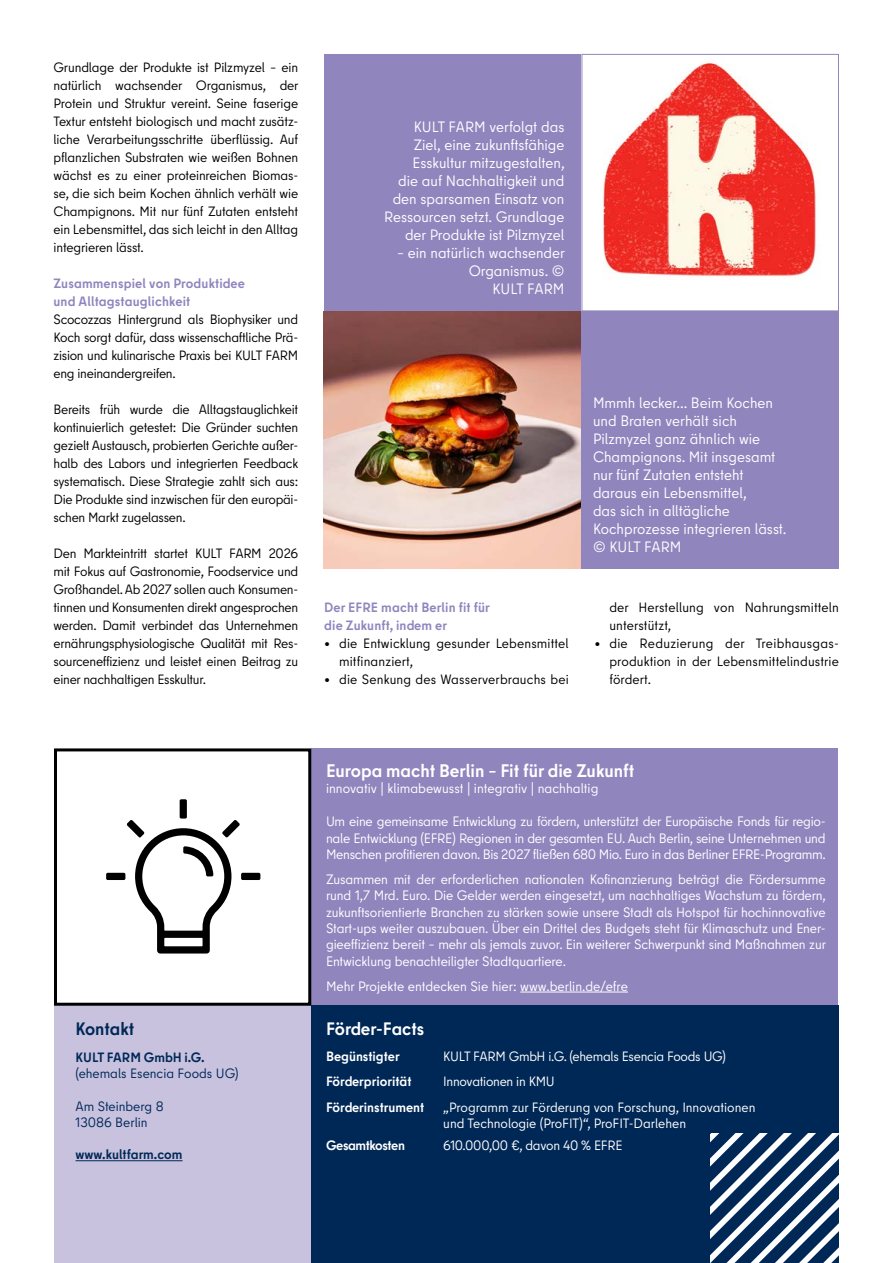
<style>
.page{position:relative;width:893px;height:1263px;background:#fff}
.page>*{position:absolute;margin:0;border:0;box-sizing:border-box;transform-origin:0 0}
.t1{font:700 18.15px "Berlin Type";color:#fff}
.t2{font:700 18px "Berlin Type";letter-spacing:-.005em;color:#fff}
.t3{font:700 18px "Berlin Type";color:#002856}
.t4{font:15px/18px "Berlin Type";color:#fff;text-align:right}
.t5{font:13.65px/16.4px "Berlin Type";letter-spacing:-.01em;color:#fff;text-align:justify}
.t6{font:13.5px/18px "Berlin Type";letter-spacing:-.01em;color:#000;text-align:justify}
.t7{font:13.5px/16.2px "Berlin Type";letter-spacing:-.015em;color:#fff}
.t8{font:13.5px/18px "Berlin Type";letter-spacing:.01em;color:#000}
.t9{font:700 13.5px/18px "Berlin Type";letter-spacing:.01em;color:#9185be}
.t10{font:13.5px/16.2px "Berlin Type";color:#002856}
.t11{font:700 13.5px "Berlin Type";color:#fff}
.t12{font:700 13.5px "Berlin Type";color:#002856}
.t13{font:700 13.5px "Berlin Type";letter-spacing:-.03em;color:#fff}
</style>
<div class="page">
<div style="left:54px;top:1006px;width:257px;height:257px;background:#c8c2df"></div>
<div style="left:311px;top:748px;width:527px;height:258px;background:#9185be"></div>
<hr style="left:520px;top:992px;width:108px;height:1px;background:#fff">
<div style="left:324px;top:54px;width:258px;height:257px;background:#9185be"></div>
<img style="left:603px;top:61px;width:213px;height:217px">
<div style="left:582px;top:54px;width:257px;height:257px;border:1px solid #9185be"></div>
<img style="left:324px;top:311px;width:257px;height:257px">
<div style="left:582px;top:311px;width:257px;height:257px;background:#9185be"></div>
<div style="left:311px;top:1006px;width:528px;height:257px;background:#002856"></div>
<hr style="left:76px;top:1160px;width:107px;height:1px;background:#002856">
<div style="left:54px;top:748px;width:257px;height:258px;border:3px solid #000"></div>
<svg style="left:710px;top:1133px;width:129px;height:129px"></svg>
<div style="left:180px;top:799px;width:7px;height:19px;background:#000;border-radius:2px"></div>
<div style="left:106px;top:873px;width:19px;height:7px;background:#000;border-radius:2px"></div>
<div style="left:241px;top:873px;width:19px;height:7px;background:#000;border-radius:2px"></div>
<svg style="left:127px;top:820px;width:113px;height:133px"></svg>
<p class="t6" style="left:54px;top:58px;width:246px">Grundlage der Produkte ist Pilzmyzel – ein natürlich wachsender Organismus, der Protein und Struktur vereint. Seine faserige Textur entsteht biologisch und macht zusätz&shy;liche Verarbeitungsschritte überflüssig. Auf pflanzlichen Substraten wie weißen Bohnen wächst es zu einer proteinreichen Biomas&shy;se, die sich beim Kochen ähnlich verhält wie Champignons. Mit nur fünf Zutaten entsteht ein Lebensmittel, das sich leicht in den Alltag integrieren lässt.</p>
<p class="t9" style="left:54px;top:274px;width:193px">Zusammenspiel von Produktidee und Alltagstauglichkeit</p>
<p class="t6" style="left:54px;top:310px;width:246px">Scocozzas Hintergrund als Biophysiker und Koch sorgt dafür, dass wissenschaftliche Prä&shy;zision und kulinarische Praxis bei KULT FARM eng ineinandergreifen.</p>
<p class="t6" style="left:54px;top:400px;width:246px">Bereits früh wurde die Alltagstauglichkeit kontinuierlich getestet: Die Gründer suchten gezielt Austausch, probierten Gerichte außer&shy;halb des Labors und integrierten Feedback systematisch. Diese Strategie zahlt sich aus:<br>Die Produkte sind inzwischen für den europäi&shy;schen Markt zugelassen.</p>
<p class="t6" style="left:54px;top:544px;width:246px">Den Markteintritt startet KULT FARM 2026 mit Fokus auf Gastronomie, Foodservice und Großhandel. Ab 2027 sollen auch Konsumen&shy;tinnen und Konsumenten direkt angesprochen werden. Damit verbindet das Unternehmen ernährungsphysiologische Qualität mit Res&shy;sourceneffizienz und leistet einen Beitrag zu einer nachhaltigen Esskultur.</p>
<p class="t4" style="left:384px;top:118px;width:182px">KULT FARM verfolgt das<br>Ziel, eine zukunftsfähige<br>Esskultur mitzugestalten,<br>die auf Nachhaltigkeit und den sparsamen Einsatz von<br>Ressourcen setzt. Grundlage der Produkte ist Pilzmyzel</p>
<p class="t4" style="left:397px;top:244px;width:169px">– ein natürlich wachsender<br>Organismus. ©<br>KULT FARM</p>
<p class="t9" style="left:324px;top:598px;width:167px">Der EFRE macht Berlin fit für die Zukunft, indem er</p>
<p class="t8" style="left:339px;top:634px;width:231px;text-indent:-15px">• die Entwicklung gesunder Lebensmittel mitfinanziert,</p>
<p class="t8" style="left:324px;top:670px;width:246px">• die Senkung des Wasserverbrauchs bei</p>
<p class="t4" style="left:593px;top:393px;width:195px;text-align:left">Mmmh lecker... Beim Kochen und Braten verhält sich<br>Pilzmyzel ganz ähnlich wie<br>Champignons. Mit insgesamt nur fünf Zutaten entsteht daraus ein Lebensmittel,<br>das sich in alltägliche<br>Kochprozesse integrieren lässt. © KULT FARM</p>
<p class="t8" style="left:609px;top:598px;width:231px">der Herstellung von Nahrungsmitteln unterstützt,</p>
<p class="t6" style="left:609px;top:634px;width:231px;text-indent:-15px">• die Reduzierung der Treibhausgas&shy;produktion in der Lebensmittelindustrie fördert.</p>
<h2 class="t3" style="left:76px;top:1017px;width:60px">Kontakt</h2>
<p class="t12" style="left:76px;top:1049px;width:131px">KULT FARM GmbH i.G.</p>
<p class="t10" style="left:76px;top:1066px;width:165px">(ehemals Esencia Foods UG)</p>
<p class="t10" style="left:76px;top:1098px;width:90px">Am Steinberg 8<br>13086 Berlin</p>
<p class="t12" style="left:76px;top:1146px;width:109px">www.kultfarm.com</p>
<h1 class="t1" style="left:326px;top:759px;width:310px">Europa macht Berlin – Fit für die Zukunft</h1>
<p class="t5" style="left:326px;top:781px;width:274px">innovativ | klimabewusst | integrativ | nachhaltig</p>
<p class="t5" style="left:326px;top:813px;width:501px">Um eine gemeinsame Entwicklung zu fördern, unterstützt der Europäische Fonds für regio&shy;nale Entwicklung (EFRE) Regionen in der gesamten EU. Auch Berlin, seine Unternehmen und Menschen profitieren davon. Bis 2027 fließen 680 Mio. Euro in das Berliner EFRE-Programm.</p>
<p class="t5" style="left:326px;top:871px;width:501px">Zusammen mit der erforderlichen nationalen Kofinanzierung beträgt die Fördersumme rund 1,7 Mrd. Euro. Die Gelder werden eingesetzt, um nachhaltiges Wachstum zu fördern, zukunftsorientierte Branchen zu stärken sowie unsere Stadt als Hotspot für hochinnovative Start-ups weiter auszubauen. Über ein Drittel des Budgets steht für Klimaschutz und Ener&shy;gieeffizienz bereit – mehr als jemals zuvor. Ein weiterer Schwerpunkt sind Maßnahmen zur Entwicklung benachteiligter Stadtquartiere.</p>
<p class="t5" style="left:326px;top:978px;width:303px">Mehr Projekte entdecken Sie hier: www.berlin.de/efre</p>
<h2 class="t2" style="left:326px;top:1017px;width:100px">Förder-Facts</h2>
<p class="t11" style="left:326px;top:1048px;width:75px">Begünstigter</p>
<p class="t7" style="left:443px;top:1048px;width:284px">KULT FARM GmbH i.G. (ehemals Esencia Foods UG)</p>
<p class="t11" style="left:326px;top:1073px;width:87px">Förderpriorität</p>
<p class="t7" style="left:443px;top:1074px;width:113px">Innovationen in KMU</p>
<p class="t11" style="left:326px;top:1098px;width:100px">Förderinstrument</p>
<p class="t7" style="left:443px;top:1099px;width:314px">„Programm zur Förderung von Forschung, Innovationen und Technologie (ProFIT)“, ProFIT-Darlehen</p>
<p class="t13" style="left:326px;top:1137px;width:80px">Gesamtkosten</p>
<p class="t7" style="left:443px;top:1137px;width:181px">610.000,00 €, davon 40 % EFRE</p>
</div>
